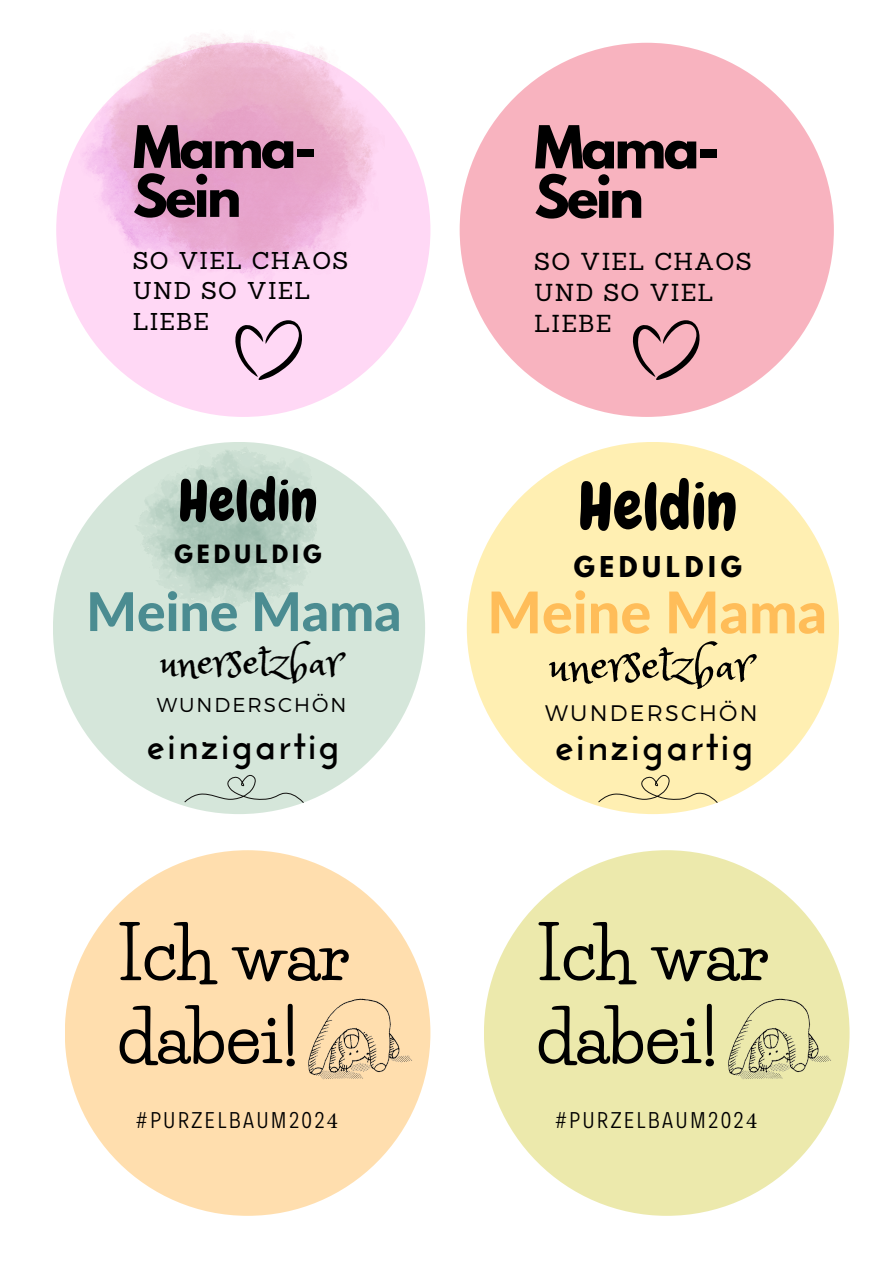
<style>
.page{position:relative;width:893px;height:1264px;background:#fff}
.page>*{position:absolute;margin:0;border:0;box-sizing:border-box;transform-origin:0 0}
.t1{font:700 70.8px/82.9px "Life Savers";color:#000}
.t2{font:65.55px "Chewy";color:#000}
.t3{font:800 57.6px "Lato Latin";color:#ffbd59}
.t4{font:57.3px "Chewy";color:#000}
.t5{font:800 53.4px "Lato Latin";color:#4b8c91}
.t6{font:700 52.5px/49.3px "League Spartan";letter-spacing:-.05em;color:#000}
.t7{font:700 51.9px/48.9px "League Spartan";letter-spacing:-.05em;color:#000}
.t8{font:51.15px "Princess Sofia";color:#000}
.t9{font:45.75px "Princess Sofia";color:#000}
.t10{font:700 42.45px "Josefin Sans";letter-spacing:.05em;color:#000}
.t11{font:700 41.25px "Josefin Sans";letter-spacing:.05em;color:#000}
.t12{font:700 25.5px "League Spartan";letter-spacing:.18em;color:#000}
.t13{font:23.85px/30.9px "Sanchez";letter-spacing:.05em;color:#000}
.t14{font:23.7px/30.6px "Sanchez";letter-spacing:.05em;color:#000}
.t15{font:300 23.1px "Decalotype";letter-spacing:.1em;color:#000}
.t16{font:300 22.5px "Montserrat";letter-spacing:.1em;color:#000}
.t17{font:700 22.2px "League Spartan";letter-spacing:.18em;color:#000}
.t18{font:300 20.1px "Montserrat";letter-spacing:.1em;color:#000}
.s1{font-family:"Minion Pro";font-weight:400}
</style>
<div class="page">
<div style="left:56px;top:43px;width:374px;height:374px;background:#ffd8f5;border-radius:50%"></div>
<svg style="left:235px;top:320px;width:67px;height:60px"></svg>
<div style="left:53px;top:442px;width:372px;height:372px;background:#d5e6da;border-radius:50%"></div>
<svg style="left:184px;top:774px;width:120px;height:28px"></svg>
<div style="left:459px;top:43px;width:374px;height:374px;background:#f8b3bf;border-radius:50%"></div>
<svg style="left:632px;top:320px;width:68px;height:60px"></svg>
<img style="left:77px;top:34px;width:308px;height:244px">
<img style="left:133px;top:445px;width:186px;height:162px">
<div style="left:467px;top:442px;width:372px;height:372px;background:#ffefb2;border-radius:50%"></div>
<svg style="left:598px;top:774px;width:119px;height:28px"></svg>
<div style="left:65px;top:850px;width:365px;height:365px;background:#ffdeae;border-radius:50%"></div>
<img style="left:308px;top:998px;width:104px;height:82px">
<div style="left:484px;top:850px;width:365px;height:365px;background:#ece9ac;border-radius:50%"></div>
<img style="left:728px;top:998px;width:103px;height:81px">
<h3 class="t7" style="left:133px;top:129px;width:185px">Mama-<br>Sein</h3>
<p class="t14" style="left:133px;top:245px;width:217px">SO VIEL CHAOS<br>UND SO VIEL<br>LIEBE</p>
<h3 class="t4" style="left:178px;top:464px;width:141px">Heldin</h3>
<p class="t17" style="left:174px;top:543px;width:149px">GEDULDIG</p>
<h3 class="t5" style="left:86px;top:588px;width:317px">Meine Mama</h3>
<h3 class="t9" style="left:161px;top:631px;width:183px">unersetzbar</h3>
<p class="t18" style="left:157px;top:692px;width:191px">WUNDERSCHÖN</p>
<h3 class="t11" style="left:147px;top:728px;width:194px">einzigartig</h3>
<h1 class="t1" style="left:117px;top:913px;width:234px">Ich war dabei!</h1>
<p class="t15" style="left:136px;top:1104px;width:203px">#PUR Z E L BAUM2 0 2 <span class="s1">4</span></p>
<h3 class="t6" style="left:534px;top:129px;width:187px">Mama-<br>Sein</h3>
<p class="t13" style="left:534px;top:246px;width:219px">SO VIEL CHAOS<br>UND SO VIEL<br>LIEBE</p>
<h2 class="t2" style="left:578px;top:465px;width:160px">Heldin</h2>
<p class="t12" style="left:573px;top:554px;width:170px">GEDULDIG</p>
<h3 class="t3" style="left:487px;top:587px;width:341px">Meine Mama</h3>
<h3 class="t8" style="left:549px;top:630px;width:205px">unersetzbar</h3>
<p class="t16" style="left:545px;top:698px;width:214px">WUNDERSCHÖN</p>
<h3 class="t10" style="left:555px;top:728px;width:200px">einzigartig</h3>
<h1 class="t1" style="left:536px;top:913px;width:234px">Ich war dabei!</h1>
<p class="t15" style="left:555px;top:1104px;width:203px">#PUR Z E L BAUM2 0 2 <span class="s1">4</span></p>
</div>
